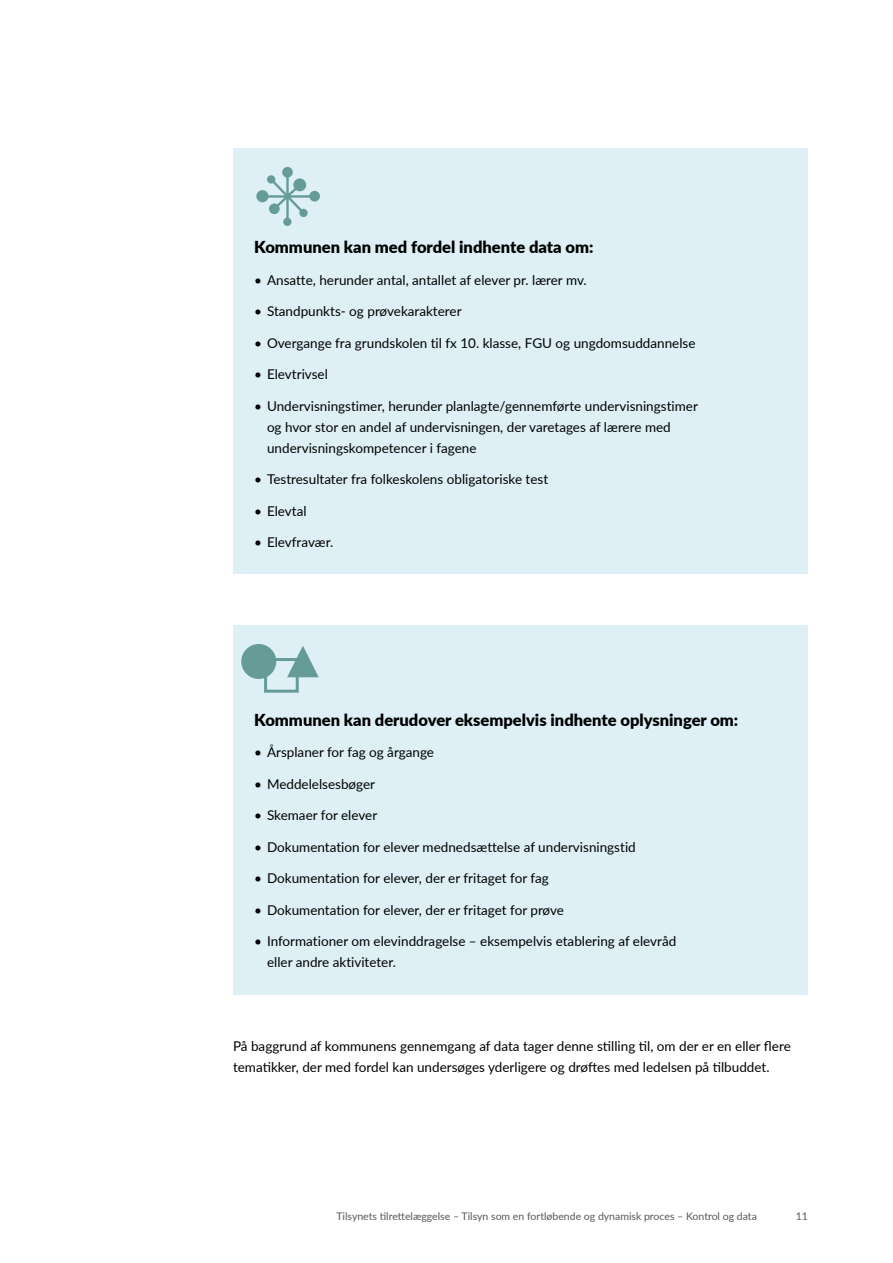
<style>
.page{position:relative;width:893px;height:1263px;background:#fff}
.page>*{position:absolute;margin:0;border:0;box-sizing:border-box;transform-origin:0 0}
.t1{font:16.5px "Lato Black 2";color:#000}
.t2{font:13.5px/21px "Lato Regular 2";color:#000}
.t3{font:13.5px "Lato";color:#000}
.t4{font:10.5px "Lato Regular 2";color:#58585a}
.t5{font:10.5px "Lato";color:#58585a}
.s1{font-family:"Lato"}
</style>
<div class="page">
<div style="left:233px;top:149px;width:575px;height:425px;background:#def0f6"></div>
<div style="left:233px;top:625px;width:575px;height:370px;background:#def0f6"></div>
<hr style="left:264px;top:195px;width:50px;height:3px;background:#659c97">
<hr style="left:286px;top:171px;width:3px;height:50px;background:#659c97">
<svg style="left:269px;top:176px;width:38px;height:40px"></svg>
<div style="left:267px;top:175px;width:8px;height:9px;background:#659c97;border-radius:50%"></div>
<div style="left:293px;top:178px;width:13px;height:13px;background:#659c97;border-radius:50%"></div>
<div style="left:256px;top:190px;width:13px;height:12px;background:#659c97;border-radius:50%"></div>
<div style="left:309px;top:191px;width:11px;height:11px;background:#659c97;border-radius:50%"></div>
<div style="left:269px;top:203px;width:11px;height:11px;background:#659c97;border-radius:50%"></div>
<div style="left:282px;top:167px;width:11px;height:11px;background:#659c97;border-radius:50%"></div>
<div style="left:299px;top:209px;width:9px;height:8px;background:#659c97;border-radius:50%"></div>
<div style="left:283px;top:218px;width:9px;height:8px;background:#659c97;border-radius:50%"></div>
<div style="left:241px;top:644px;width:35px;height:35px;background:#659c97;border-radius:50%"></div>
<div style="left:264px;top:658px;width:35px;height:35px;border:3px solid #659c97"></div>
<svg style="left:287px;top:646px;width:32px;height:31px"></svg>
<h3 class="t1" style="left:254px;top:235px;width:341px">Kommunen kan med fordel indhente data om:</h3>
<p class="t2" style="left:254px;top:269px;width:334px"><span class="s1">•</span> Ansatte, herunder antal, antallet af elever pr. lærer mv.</p>
<p class="t3" style="left:254px;top:301px;width:209px">• Standpunkts- og prøvekarakterer</p>
<p class="t2" style="left:254px;top:332px;width:443px"><span class="s1">•</span> Overgange fra grundskolen til fx 10. klasse, FGU og ungdomsuddannelse</p>
<p class="t3" style="left:254px;top:364px;width:75px">• Elevtrivsel</p>
<p class="t2" style="left:267px;top:395px;width:432px;text-indent:-13px"><span class="s1">•</span> Undervisningstimer, herunder planlagte/gennemførte undervisningstimer og hvor stor en andel af undervisningen, der varetages af lærere med <span class="s1">undervisningskompetencer i fagene</span></p>
<p class="t2" style="left:254px;top:468px;width:295px"><span class="s1">•</span> Testresultater fra folkeskolens obligatoriske test</p>
<p class="t3" style="left:254px;top:501px;width:54px">• Elevtal</p>
<p class="t2" style="left:254px;top:531px;width:80px"><span class="s1">•</span> Elevfravær.</p>
<h3 class="t1" style="left:254px;top:707px;width:486px">Kommunen kan derudover eksempelvis indhente oplysninger om:</h3>
<p class="t2" style="left:254px;top:741px;width:181px"><span class="s1">•</span> Årsplaner for fag og årgange</p>
<p class="t2" style="left:254px;top:773px;width:122px"><span class="s1">•</span> Meddelelsesbøger</p>
<p class="t3" style="left:254px;top:805px;width:124px">• Skemaer for elever</p>
<p class="t3" style="left:254px;top:837px;width:383px">• Dokumentation for elever mednedsættelse af undervisningstid</p>
<p class="t2" style="left:254px;top:867px;width:296px"><span class="s1">•</span> Dokumentation for elever, der er fritaget for fag</p>
<p class="t2" style="left:254px;top:899px;width:311px"><span class="s1">•</span> Dokumentation for elever, der er fritaget for prøve</p>
<p class="t2" style="left:267px;top:930px;width:411px;text-indent:-13px"><span class="s1">•</span> Informationer om elevinddragelse – eksempelvis etablering af elevråd eller andre aktiviteter.</p>
<p class="t2" style="left:233px;top:1035px;width:559px">På baggrund af kommunens gennemgang af data tager denne stilling til, om der er en eller flere tematikker, der med fordel kan undersøges yderligere og drøftes med ledelsen på tilbuddet.</p>
<p class="t4" style="left:336px;top:1209px;width:422px">Tilsynets tilrettelæggelse – Tilsyn som en fortløbende og dynamisk proces – Kontrol og data</p>
<p class="t5" style="left:796px;top:1209px;width:14px">11</p>
</div>
